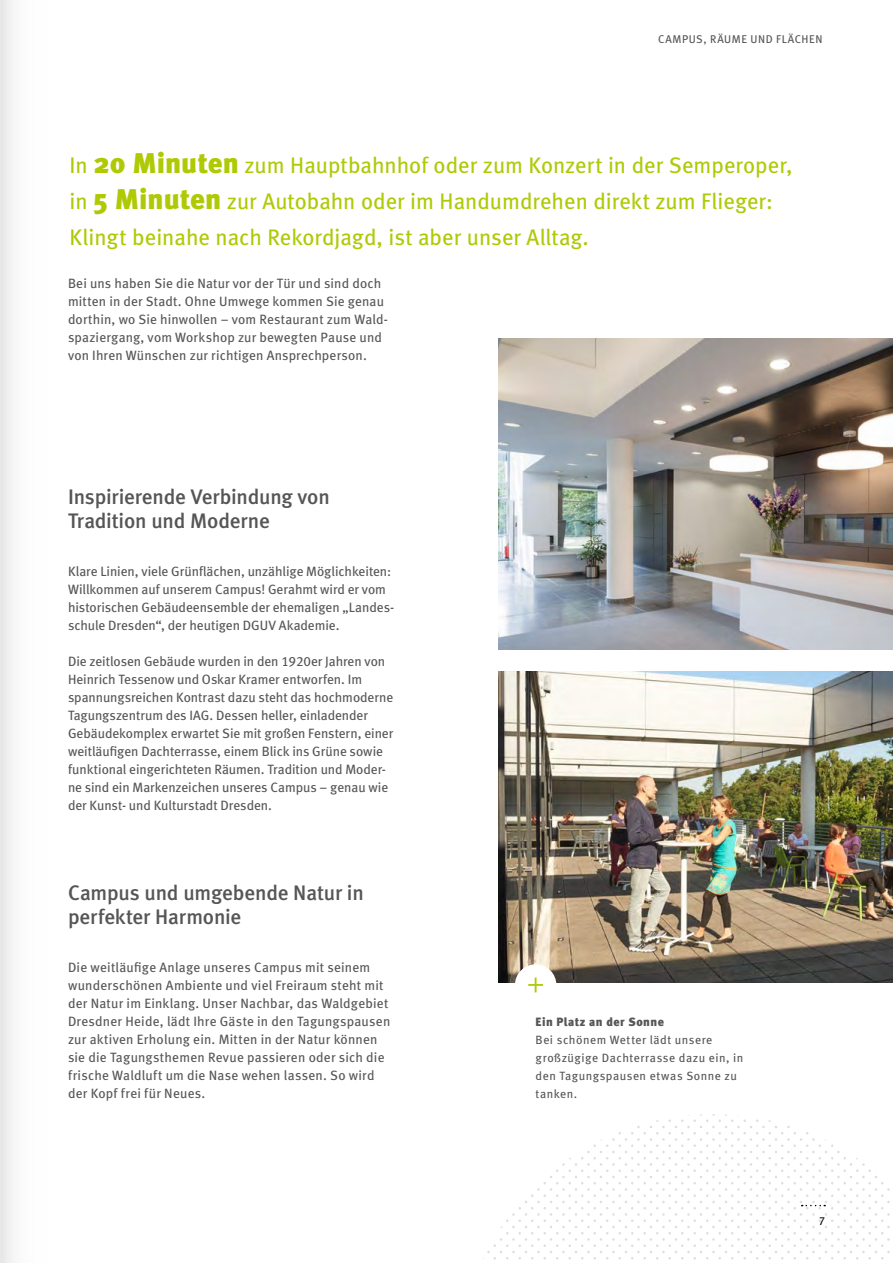
<style>
.page{position:relative;width:893px;height:1263px;background:#fff}
.page>*{position:absolute;margin:0;border:0;box-sizing:border-box;transform-origin:0 0}
.t1{font:22.5px/36px "Meta Book CE";color:#afca05}
.t2{font:21px/24px "Meta Medium CE";letter-spacing:-.01em;color:#565656}
.t3{font:13.5px/18px "Meta Book LF";letter-spacing:.005em;color:#565656}
.t4{font:12px/18px "Meta Book CE";letter-spacing:.04em;color:#565656}
.t5{font:12px "Meta Black CE";letter-spacing:.04em;color:#565656}
.t6{font:11.25px "Meta Book CE";letter-spacing:.05em;color:#565656}
.t7{font:11.25px "Meta Book CE";color:#000}
.s1{font-family:"Meta Black CE";font-size:28.5px}
</style>
<div class="page">
<img style="left:498px;top:339px;width:395px;height:310px">
<img style="left:498px;top:672px;width:395px;height:310px">
<div style="left:515px;top:964px;width:41px;height:42px;background:#fff;border-radius:50%"></div>
<svg style="left:528px;top:977px;width:15px;height:15px"></svg>
<svg style="left:802px;top:1205px;width:23px;height:1px"></svg>
<div style="left:0;top:0;width:81px;height:1263px;background:linear-gradient(to right,#f2f2f2,#fff)"></div>
<p class="t6" style="left:658px;top:32px;width:166px">CAMPUS, RÄUME UND FLÄCHEN</p>
<h1 class="t1" style="left:70px;top:147px;width:724px">In <span class="s1">20 Minuten</span> zum Hauptbahnhof oder zum Konzert in der Semperoper, in <span class="s1">5 Minuten</span> zur Autobahn oder im Handumdrehen direkt zum Flieger:<br>Klingt beinahe nach Rekordjagd, ist aber unser Alltag.</h1>
<p class="t3" style="left:68px;top:274px;width:321px">Bei uns haben Sie die Natur vor der Tür und sind doch mitten in der Stadt. Ohne Umwege kommen Sie genau dorthin, wo Sie hinwollen – vom Restaurant zum Wald&shy;spaziergang, vom Workshop zur bewegten Pause und von Ihren Wünschen zur richtigen Ansprechperson.</p>
<h2 class="t2" style="left:68px;top:485px;width:263px">Inspirierende Verbindung von<br>Tradition und Moderne</h2>
<p class="t3" style="left:68px;top:562px;width:328px">Klare Linien, viele Grünflächen, unzählige Möglichkeiten:<br>Willkommen auf unserem Campus! Gerahmt wird er vom historischen Gebäudeensemble der ehemaligen „Landes&shy;schule Dresden“, der heutigen DGUV Akademie.</p>
<p class="t3" style="left:68px;top:652px;width:327px">Die zeitlosen Gebäude wurden in den 1920er Jahren von Heinrich Tessenow und Oskar Kramer entworfen. Im spannungsreichen Kontrast dazu steht das hochmoderne Tagungszentrum des IAG. Dessen heller, einladender Gebäudekomplex erwartet Sie mit großen Fenstern, einer weitläufigen Dachterrasse, einem Blick ins Grüne sowie funktional eingerichteten Räumen. Tradition und Moder&shy;ne sind ein Markenzeichen unseres Campus – genau wie der Kunst- und Kulturstadt Dresden.</p>
<h2 class="t2" style="left:68px;top:881px;width:297px">Campus und umgebende Natur in perfekter Harmonie</h2>
<p class="t3" style="left:68px;top:958px;width:324px">Die weitläufige Anlage unseres Campus mit seinem wunderschönen Ambiente und viel Freiraum steht mit der Natur im Einklang. Unser Nachbar, das Waldgebiet Dresdner Heide, lädt Ihre Gäste in den Tagungspausen zur aktiven Erholung ein. Mitten in der Natur können sie die Tagungsthemen Revue passieren oder sich die frische Waldluft um die Nase wehen lassen. So wird der Kopf frei für Neues.</p>
<p class="t5" style="left:536px;top:1014px;width:130px">Ein Platz an der Sonne</p>
<p class="t4" style="left:536px;top:1031px;width:209px">Bei schönem Wetter lädt unsere großzügige Dachterrasse dazu ein, in den Tagungspausen etwas Sonne zu tanken.</p>
<p class="t7" style="left:819px;top:1212px;width:7px">7</p>
</div>
